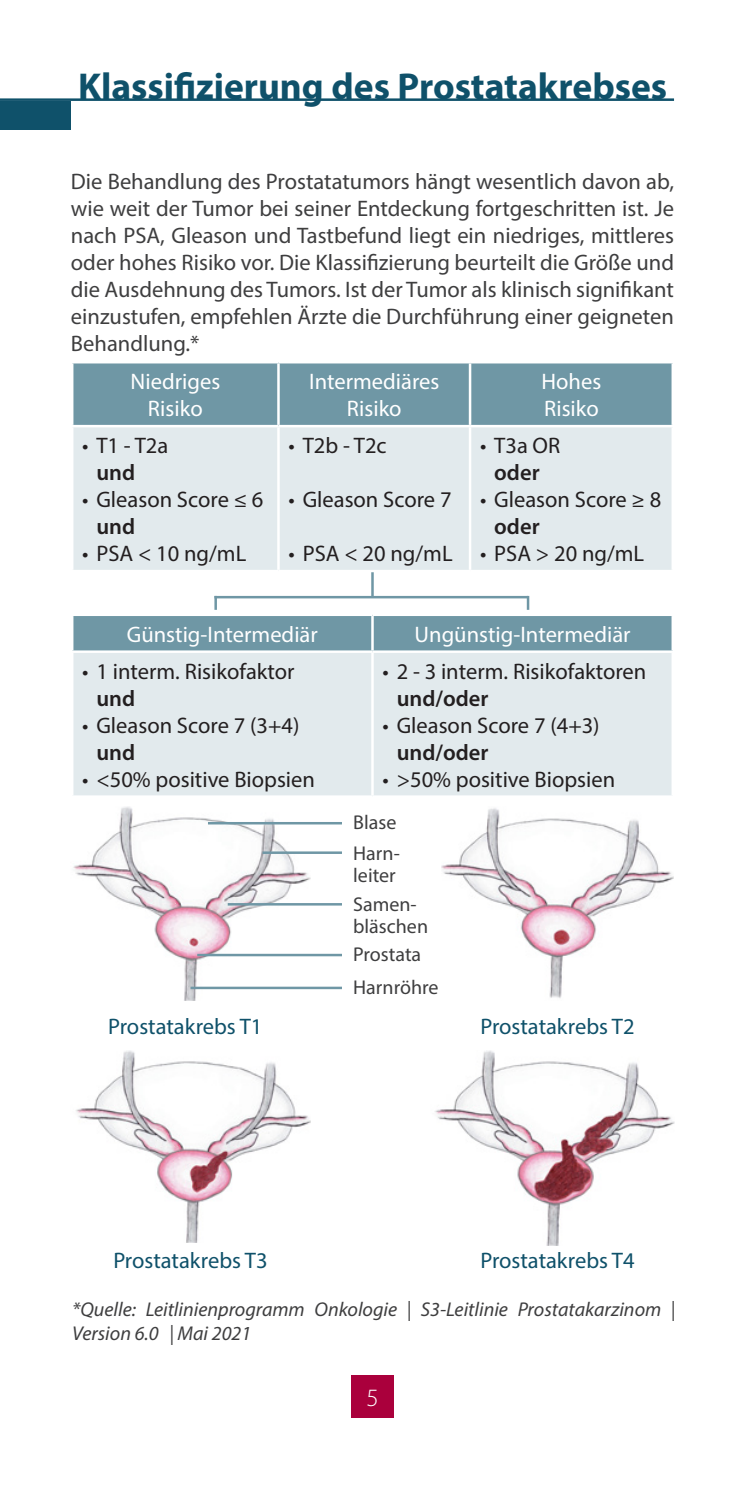
<style>
.page{position:relative;width:745px;height:1489px;background:#fff}
.page>*{position:absolute;margin:0;border:0;box-sizing:border-box;transform-origin:0 0}
.t1{font:700 37.5px "Myriad Pro";color:#0f516a}
.t2{font:300 25px "Myriad Pro";color:#fff}
.t3{font:22.5px/27px "Myriad Pro";color:#3e3e3f;text-align:justify}
.t4{font:22.5px "Myriad Pro";color:#231f20}
.t5{font:22.5px/27px "Myriad Pro";color:#fff;text-align:center}
.t6{font:22.5px "Myriad Pro";color:#0f516a}
.t7{font:600 22.5px "Myriad Pro";color:#231f20}
.t8{font:italic 20px/24px "Myriad Pro";color:#3e3e3f}
.t9{font:20px/22.5px "Myriad Pro";color:#3e3e3f}
</style>
<div class="page">
<img style="left:73px;top:807px;width:237px;height:193px">
<img style="left:76px;top:1050px;width:234px;height:192px">
<img style="left:435px;top:1050px;width:238px;height:195px">
<div style="left:0;top:101px;width:71px;height:28px;background:#0f516a"></div>
<hr style="left:0;top:98px;width:673px;height:3px;background:#0f516a">
<div style="left:73px;top:363px;width:598px;height:62px;background:#6f97a5"></div>
<div style="left:73px;top:427px;width:598px;height:143px;background:#e2eaed"></div>
<hr style="left:277px;top:363px;width:2px;height:62px;background:#fff">
<hr style="left:468px;top:363px;width:3px;height:62px;background:#fff">
<hr style="left:277px;top:427px;width:2px;height:143px;background:#fff">
<hr style="left:468px;top:427px;width:3px;height:143px;background:#fff">
<div style="left:73px;top:616px;width:598px;height:34px;background:#6f97a5"></div>
<div style="left:73px;top:653px;width:598px;height:142px;background:#e2eaed"></div>
<hr style="left:371px;top:616px;width:2px;height:34px;background:#fff">
<hr style="left:371px;top:653px;width:2px;height:142px;background:#fff">
<div style="left:351px;top:1375px;width:42px;height:42px;background:#aa003c"></div>
<hr style="left:371px;top:572px;width:2px;height:25px;background:#6f97a5">
<hr style="left:526px;top:596px;width:3px;height:14px;background:#6f97a5">
<hr style="left:214px;top:596px;width:3px;height:14px;background:#6f97a5">
<hr style="left:214px;top:596px;width:313px;height:2px;background:#6f97a5">
<hr style="left:208px;top:822px;width:134px;height:2px;background:#6f97a5">
<hr style="left:262px;top:851px;width:80px;height:2px;background:#6f97a5">
<hr style="left:227px;top:903px;width:115px;height:2px;background:#6f97a5">
<hr style="left:197px;top:953px;width:145px;height:3px;background:#6f97a5">
<hr style="left:190px;top:986px;width:152px;height:3px;background:#6f97a5">
<img style="left:441px;top:808px;width:231px;height:190px">
<p class="t1" style="left:78px;top:62px;width:590px">Klassifizierung des Prostatakrebses</p>
<p class="t3" style="left:71px;top:167px;width:604px">Die Behandlung des Prostatatumors hängt wesentlich davon ab, wie weit der Tumor bei seiner Entdeckung fortgeschritten ist. Je nach PSA, Gleason und Tastbefund liegt ein niedriges, mittleres oder hohes Risiko vor. Die Klassifizierung beurteilt die Größe und die Ausdehnung des Tumors. Ist der Tumor als klinisch signifikant einzustufen, empfehlen Ärzte die Durchführung einer geigneten Behandlung.*</p>
<p class="t5" style="left:130px;top:368px;width:91px">Niedriges<br>Risiko</p>
<p class="t5" style="left:309px;top:368px;width:132px">Intermediäres<br>Risiko</p>
<p class="t5" style="left:541px;top:368px;width:61px;text-align:left">Hohes<br>Risiko</p>
<p class="t4" style="left:82px;top:431px;width:87px">• T1 - T2a</p>
<p class="t7" style="left:96px;top:458px;width:40px">und</p>
<p class="t4" style="left:82px;top:485px;width:183px">• Gleason Score ≤ 6</p>
<p class="t7" style="left:96px;top:512px;width:40px">und</p>
<p class="t4" style="left:82px;top:539px;width:165px">• PSA &lt; 10 ng/mL</p>
<p class="t4" style="left:288px;top:431px;width:100px">• T2b - T2c</p>
<p class="t4" style="left:288px;top:485px;width:164px">• Gleason Score 7</p>
<p class="t4" style="left:288px;top:539px;width:165px">• PSA &lt; 20 ng/mL</p>
<p class="t4" style="left:479px;top:431px;width:82px">• T3a OR</p>
<p class="t7" style="left:494px;top:458px;width:47px">oder</p>
<p class="t4" style="left:479px;top:485px;width:183px">• Gleason Score ≥ 8</p>
<p class="t7" style="left:494px;top:512px;width:47px">oder</p>
<p class="t4" style="left:479px;top:539px;width:165px">• PSA &gt; 20 ng/mL</p>
<p class="t5" style="left:127px;top:620px;width:192px">Günstig-Intermediär</p>
<p class="t5" style="left:414px;top:620px;width:217px">Ungünstig-Intermediär</p>
<p class="t4" style="left:82px;top:657px;width:214px">• 1 interm. Risikofaktor</p>
<p class="t7" style="left:96px;top:683px;width:40px">und</p>
<p class="t4" style="left:82px;top:711px;width:218px">• Gleason Score 7 (3+4)</p>
<p class="t7" style="left:96px;top:737px;width:40px">und</p>
<p class="t4" style="left:82px;top:765px;width:234px">• &lt;50% positive Biopsien</p>
<p class="t4" style="left:382px;top:657px;width:265px">• 2 - 3 interm. Risikofaktoren</p>
<p class="t7" style="left:396px;top:683px;width:93px">und/oder</p>
<p class="t4" style="left:382px;top:711px;width:218px">• Gleason Score 7 (4+3)</p>
<p class="t7" style="left:396px;top:737px;width:93px">und/oder</p>
<p class="t4" style="left:382px;top:765px;width:234px">• &gt;50% positive Biopsien</p>
<p class="t9" style="left:353px;top:811px;width:45px">Blase</p>
<p class="t9" style="left:353px;top:841px;width:48px">Harn&shy;leiter</p>
<p class="t9" style="left:353px;top:892px;width:76px">Samen&shy;bläschen</p>
<p class="t9" style="left:353px;top:943px;width:70px">Prostata</p>
<p class="t9" style="left:353px;top:975px;width:87px">Harnröhre</p>
<p class="t6" style="left:108px;top:1012px;width:156px">Prostatakrebs T1</p>
<p class="t6" style="left:480px;top:1012px;width:156px">Prostatakrebs T2</p>
<p class="t6" style="left:113px;top:1246px;width:156px">Prostatakrebs T3</p>
<p class="t6" style="left:480px;top:1246px;width:156px">Prostatakrebs T4</p>
<p class="t8" style="left:72px;top:1296px;width:604px">*Quelle: Leitlinienprogramm Onkologie | S3-Leitlinie Prostatakarzinom |<br>Version 6.0 | Mai 2021</p>
<p class="t2" style="left:366px;top:1382px;width:14px">5</p>
</div>
